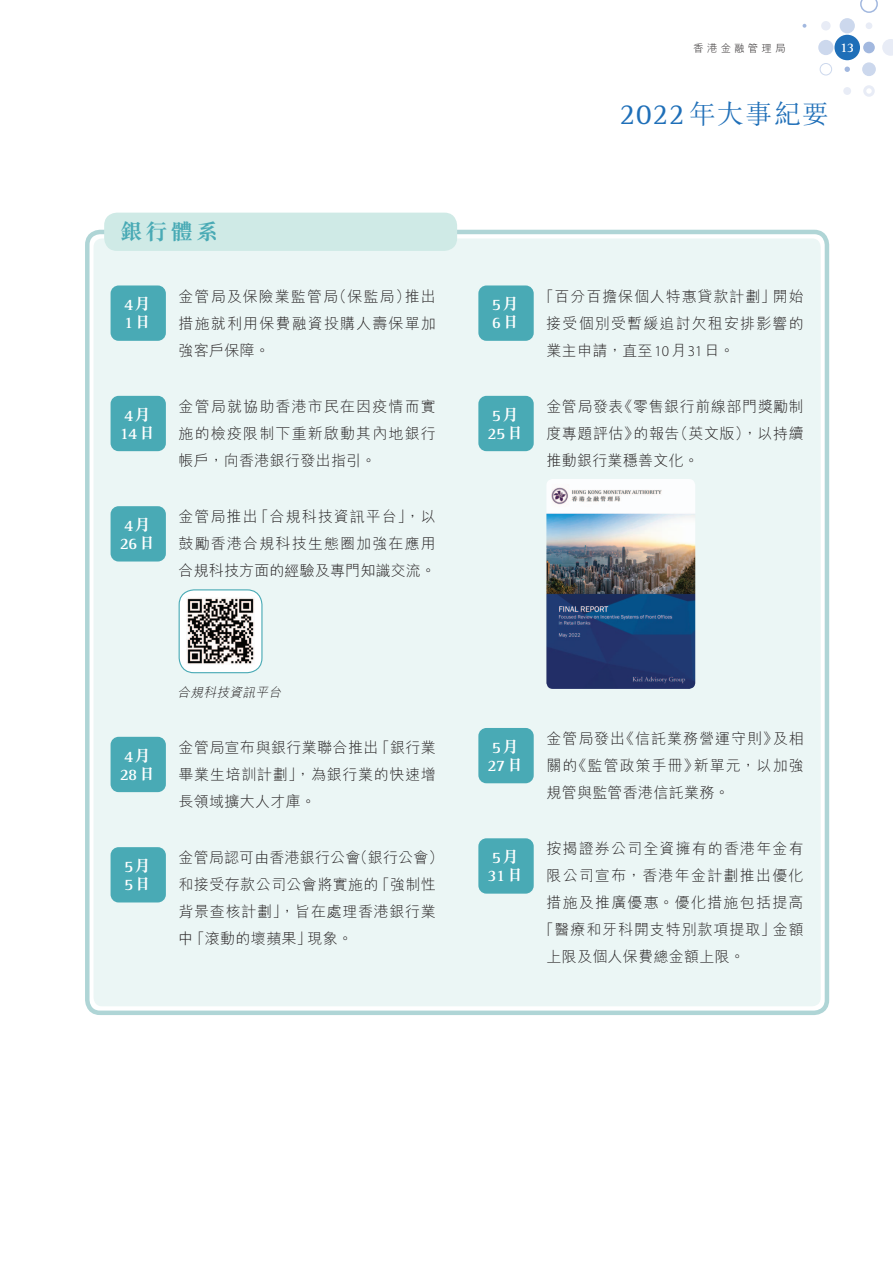
<style>
.page{position:relative;width:893px;height:1263px;background:#fff}
.page>*{position:absolute;margin:0;border:0;box-sizing:border-box;transform-origin:0 0}
.t1{font:300 27px "M Sung HK";letter-spacing:.05em;color:#1f6fb8}
.t2{font:700 22.5px "M Sung HK";color:#49aab5}
.t3{font:700 16.5px/18px "Rotis Serif Std";letter-spacing:-.04em;color:#fff}
.t4{font:300 15px/27px "M Hei HK";letter-spacing:.06em;color:#231f20;text-align:justify}
.t5{font:300 15px/27px "M Hei HK";letter-spacing:.03em;color:#231f20}
.t6{font:300 15px "M Hei HK";letter-spacing:.085em;color:#231f20}
.t7{font:300 15px "M Hei HK";letter-spacing:.02em;color:#231f20}
.t8{font:700 13.5px "Rotis Serif Std";color:#fff}
.t9{font:italic 300 12.75px "M Hei HK";color:#231f20}
.t10{font:300 10.5px "M Hei HK";letter-spacing:.3em;color:#231f20}
.s1{font-family:"M Sung HK"}
.s2{font-family:"Rotis Serif Std";font-weight:400;font-size:30px}
.s3{font-family:"Myriad Pro"}
</style>
<div class="page">
<div style="left:863px;top:42px;width:12px;height:11px;background:#a2b8df;border-radius:50%"></div>
<svg style="left:882px;top:39px;width:11px;height:17px"></svg>
<div style="left:863px;top:85px;width:12px;height:12px;border:3px solid #e8ecf6;border-radius:50%"></div>
<div style="left:818px;top:40px;width:15px;height:15px;background:#ccd8ed;border-radius:50%"></div>
<div style="left:840px;top:18px;width:15px;height:15px;background:#ccd8ed;border-radius:50%"></div>
<div style="left:821px;top:21px;width:10px;height:9px;background:#e8ecf6;border-radius:50%"></div>
<div style="left:866px;top:22px;width:6px;height:7px;background:#e8ecf6;border-radius:50%"></div>
<svg style="left:860px;top:0;width:18px;height:13px"></svg>
<div style="left:862px;top:62px;width:14px;height:14px;background:#ccd8ed;border-radius:50%"></div>
<svg style="left:844px;top:67px;width:6px;height:5px"></svg>
<svg style="left:802px;top:24px;width:4px;height:4px"></svg>
<div style="left:843px;top:87px;width:8px;height:8px;background:#e8ecf6;border-radius:50%"></div>
<div style="left:820px;top:63px;width:12px;height:12px;border:1px solid #ccd8ed;border-radius:50%"></div>
<div style="left:834px;top:35px;width:26px;height:25px;background:#1f6fb8;border-radius:50%"></div>
<div style="left:94px;top:238px;width:727px;height:768px;background:#ebf6f5;border-radius:9px"></div>
<div style="left:85px;top:230px;width:744px;height:785px;border:4px solid #afd5d6;border-radius:13px"></div>
<div style="left:104px;top:213px;width:353px;height:38px;background:#cfeae6;border-radius:13px"></div>
<div style="left:113px;top:288px;width:50px;height:50px;background:#49aab5;border-radius:6px"></div>
<div style="left:111px;top:285px;width:55px;height:56px;border:5px solid #49aab5;border-radius:6px"></div>
<div style="left:113px;top:398px;width:50px;height:50px;background:#49aab5;border-radius:6px"></div>
<div style="left:111px;top:396px;width:55px;height:55px;border:5px solid #49aab5;border-radius:6px"></div>
<div style="left:113px;top:509px;width:50px;height:50px;background:#49aab5;border-radius:6px"></div>
<div style="left:111px;top:506px;width:55px;height:55px;border:5px solid #49aab5;border-radius:6px"></div>
<div style="left:179px;top:590px;width:83px;height:83px;background:#fff;border-radius:15px"></div>
<img style="left:187px;top:598px;width:67px;height:67px">
<div style="left:179px;top:589px;width:83px;height:84px;border:1px solid #49aab5;border-radius:15px"></div>
<div style="left:113px;top:739px;width:50px;height:50px;background:#49aab5;border-radius:6px"></div>
<div style="left:111px;top:737px;width:55px;height:55px;border:5px solid #49aab5;border-radius:6px"></div>
<div style="left:113px;top:850px;width:50px;height:50px;background:#49aab5;border-radius:6px"></div>
<div style="left:111px;top:847px;width:55px;height:55px;border:5px solid #49aab5;border-radius:6px"></div>
<div style="left:481px;top:288px;width:50px;height:50px;background:#49aab5;border-radius:6px"></div>
<div style="left:478px;top:285px;width:56px;height:56px;border:5px solid #49aab5;border-radius:6px"></div>
<div style="left:481px;top:398px;width:50px;height:50px;background:#49aab5;border-radius:6px"></div>
<div style="left:478px;top:396px;width:56px;height:55px;border:5px solid #49aab5;border-radius:6px"></div>
<img style="left:546px;top:479px;width:149px;height:210px">
<div style="left:481px;top:730px;width:50px;height:51px;background:#49aab5;border-radius:6px"></div>
<div style="left:478px;top:728px;width:56px;height:55px;border:5px solid #49aab5;border-radius:6px"></div>
<div style="left:481px;top:841px;width:50px;height:50px;background:#49aab5;border-radius:6px"></div>
<div style="left:478px;top:838px;width:56px;height:56px;border:5px solid #49aab5;border-radius:6px"></div>
<h1 class="t2" style="left:120px;top:221px;width:100px">銀行體系</h1>
<p class="t3" style="left:124px;top:296px;width:29px">4<span class="s1">月<br></span>1<span class="s1">日</span></p>
<p class="t4" style="left:179px;top:282px;width:259px">金管局及保險業監管局（保監局）推出措施就利用保費融資投購人壽保單加強客戶保障。</p>
<p class="t3" style="left:120px;top:407px;width:37px">4<span class="s1">月<br></span>14<span class="s1">日</span></p>
<p class="t4" style="left:179px;top:393px;width:259px">金管局就協助香港市民在因疫情而實施的檢疫限制下重新啟動其內地銀行帳戶，向香港銀行發出指引。</p>
<p class="t3" style="left:120px;top:517px;width:37px">4<span class="s1">月<br></span>26<span class="s1">日</span></p>
<p class="t4" style="left:179px;top:503px;width:259px">金管局推出「合規科技資訊平台」，以鼓勵香港合規科技生態圈加強在應用合規科技方面的經驗及專門知識交流。</p>
<p class="t9" style="left:178px;top:685px;width:108px">合規科技資訊平台</p>
<p class="t3" style="left:120px;top:748px;width:37px">4<span class="s1">月<br></span>28<span class="s1">日</span></p>
<p class="t4" style="left:179px;top:734px;width:259px">金管局宣布與銀行業聯合推出「銀行業畢業生培訓計劃」，為銀行業的快速增長領域擴大人才庫。</p>
<p class="t3" style="left:124px;top:858px;width:29px">5<span class="s1">月<br></span>5<span class="s1">日</span></p>
<p class="t5" style="left:179px;top:844px;width:266px">金管局認可由香港銀行公會（銀行公會）和接受存款公司公會將實施的「強制性背景查核計劃」，旨在處理香港銀行業中「滾動的壞蘋果」現象。</p>
<p class="t10" style="left:693px;top:42px;width:94px">香港金融管理局</p>
<p class="t8" style="left:840px;top:40px;width:16px">13</p>
<h1 class="t1" style="left:619px;top:95px;width:211px"><span class="s2">2022</span>年大事紀要</h1>
<p class="t3" style="left:492px;top:296px;width:29px">5<span class="s1">月<br></span>6<span class="s1">日</span></p>
<p class="t4" style="left:546px;top:282px;width:259px;text-indent:-8px">「百分百擔保個人特惠貸款計劃」開始接受個別受暫緩追討欠租安排影響的業主申請，直至<span class="s3">10</span>月<span class="s3">31</span>日。</p>
<p class="t3" style="left:488px;top:407px;width:37px">5<span class="s1">月<br></span>25<span class="s1">日</span></p>
<p class="t4" style="left:546px;top:393px;width:259px">金管局發表《零售銀行前線部門獎勵制度專題評估》的報告（英文版），以持續推動銀行業穩善文化。</p>
<p class="t3" style="left:488px;top:739px;width:37px">5<span class="s1">月<br></span>27<span class="s1">日</span></p>
<p class="t4" style="left:546px;top:725px;width:259px">金管局發出《信託業務營運守則》及相關的《監管政策手冊》新單元，以加強規管與監管香港信託業務。</p>
<p class="t3" style="left:488px;top:849px;width:37px">5<span class="s1">月<br></span>31<span class="s1">日</span></p>
<p class="t4" style="left:546px;top:835px;width:259px">按揭證券公司全資擁有的香港年金有</p>
<p class="t6" style="left:546px;top:868px;width:259px">限公司宣布，香港年金計劃推出優化</p>
<p class="t6" style="left:546px;top:895px;width:259px">措施及推廣優惠。優化措施包括提高</p>
<p class="t4" style="left:539px;top:916px;width:266px">「醫療和牙科開支特別款項提取」金額</p>
<p class="t7" style="left:546px;top:949px;width:200px">上限及個人保費總金額上限。</p>
</div>
